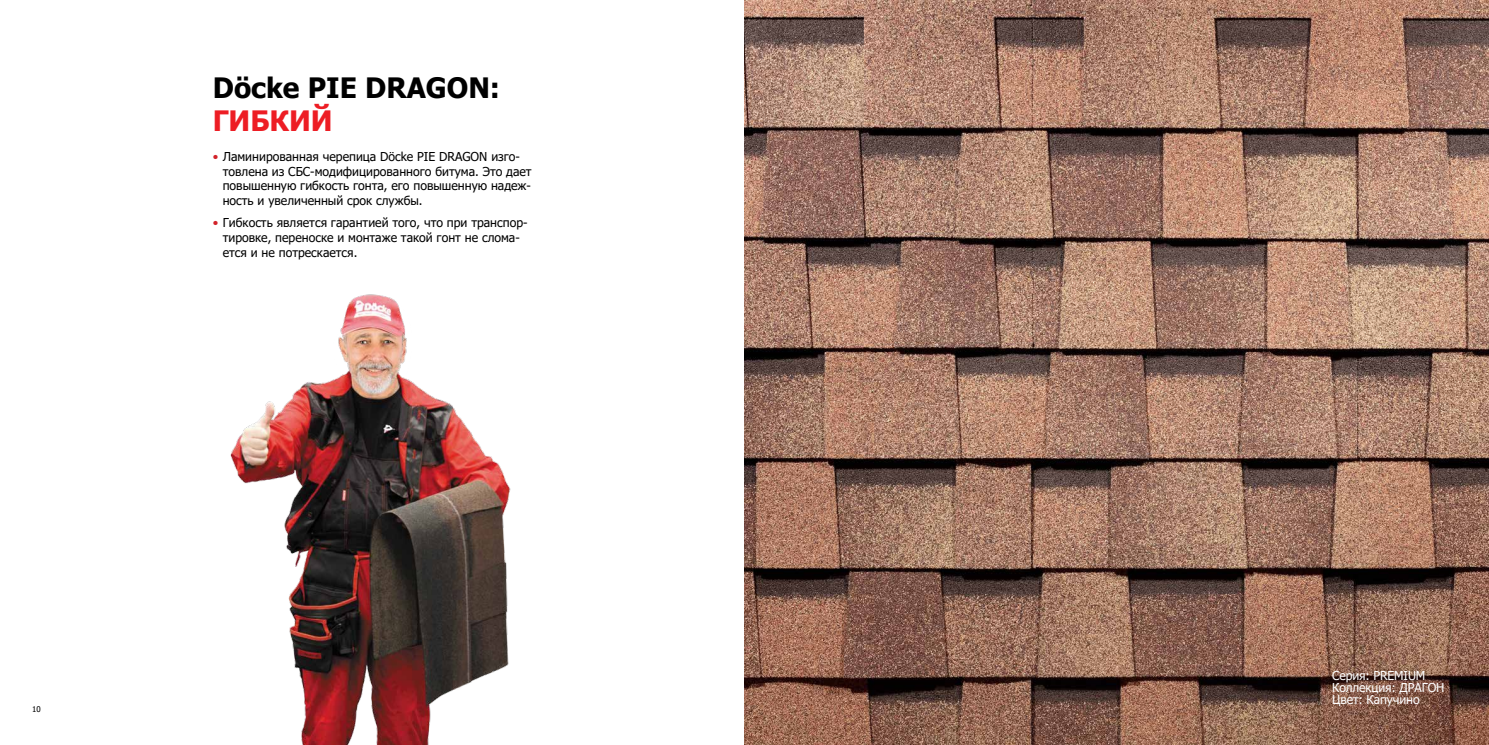
<style>
.page{position:relative;width:1489px;height:745px;background:#fff}
.page>*{position:absolute;margin:0;border:0;box-sizing:border-box;transform-origin:0 0}
.t1{font:700 28px "Tahoma";color:#000}
.t2{font:700 28px "Tahoma";color:#ed1d24}
.t3{font:12.25px/14.7px "Tahoma";color:#000}
.t4{font:12.25px/12.2px "Tahoma";letter-spacing:-.01em;color:#fff}
.t5{font:7.88px "Tahoma";color:#000}
.s1{color:#d2232a}
</style>
<div class="page">
<img style="left:230px;top:294px;width:281px;height:450px">
<img style="left:744px;top:0;width:744px;height:744px">
<h1 class="t1" style="left:213px;top:68px;width:289px">Döcke PIE DRAGON:</h1>
<h1 class="t2" style="left:213px;top:101px;width:121px">ГИБКИЙ</h1>
<p class="t3" style="left:223px;top:150px;width:310px;text-indent:-10px"><span class="s1">•</span> Ламинированная черепица Dӧcke PIE DRAGON изго&shy;товлена из СБС-модифицированного битума. Это дает повышенную гибкость гонта, его повышенную надеж&shy;ность и увеличенный срок службы.</p>
<p class="t3" style="left:223px;top:216px;width:306px;text-indent:-10px"><span class="s1">•</span> Гибкость является гарантией того, что при транспор&shy;тировке, переноске и монтаже такой гонт не слома&shy;ется и не потрескается.</p>
<p class="t5" style="left:32px;top:703px;width:10px">10</p>
<p class="t4" style="left:1331px;top:669px;width:114px">Серия: PREMIUM<br>Коллекция: ДРАГОН<br>Цвет: Капучино</p>
</div>
